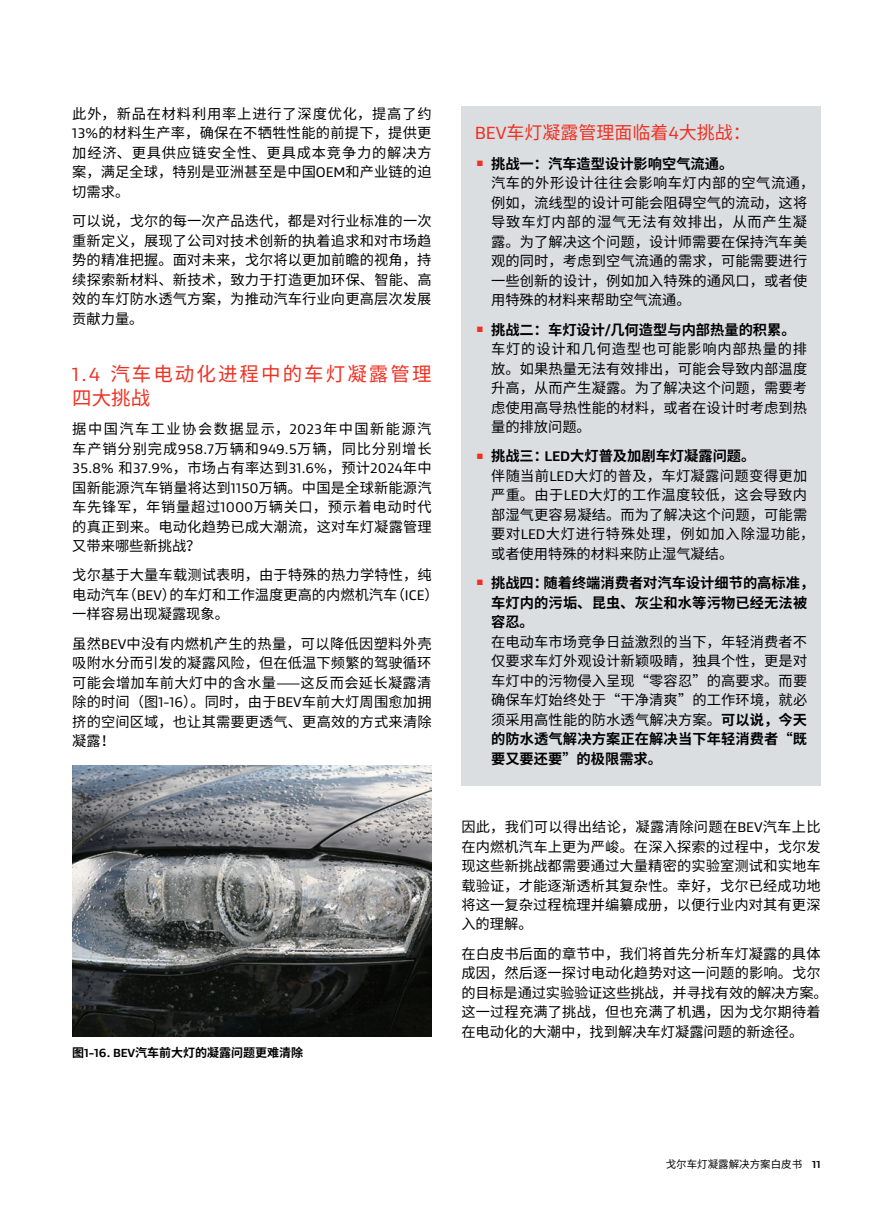
<style>
.page{position:relative;width:893px;height:1212px;background:#fff}
.page>*{position:absolute;margin:0;border:0;box-sizing:border-box;transform-origin:0 0}
.t1{font:19.5px/24px "Noto Sans CJ Ksc";letter-spacing:.105em;color:#ee3123}
.t2{font:18px "Noto Sans CJ Ksc";color:#ee3123}
.t3{font:14.25px/19.5px "Noto Sans CJ Ksc";letter-spacing:.01em;color:#000;text-align:justify}
.t4{font:14.25px/19.5px "Noto Sans CJ Ksc";letter-spacing:.105em;color:#000}
.t5{font:700 14.25px/19.5px "Noto Sans CJ Ksc";color:#000}
.t6{font:14.25px "Gore Gustan";color:#000}
.t7{font:700 12px "Noto Sans CJ Ksc";color:#000}
.t8{font:10.5px "Noto Sans CJ Ksc";color:#000}
.s1{font-family:"Gore Gustan"}
.s2{font-family:"Noto Sans CJ Ksc"}
.s3{font-weight:700}
.s4{font-family:"Gore Gustan";font-weight:700}
</style>
<div class="page">
<img style="left:72px;top:766px;width:360px;height:271px">
<div style="left:461px;top:106px;width:360px;height:680px;background:#dbdee1"></div>
<p class="t3" style="left:72px;top:104px;width:361px">此外，新品在材料利用率上进行了深度优化，提高了约<span class="s1">13%</span>的材料生产率，确保在不牺牲性能的前提下，提供更加经济、更具供应链安全性、更具成本竞争力的解决方案，满足全球，特别是亚洲甚至是中国<span class="s1">OEM</span>和产业链的迫切需求。</p>
<p class="t3" style="left:72px;top:211px;width:361px">可以说，戈尔的每一次产品迭代，都是对行业标准的一次重新定义，展现了公司对技术创新的执着追求和对市场趋势的精准把握。面对未来，戈尔将以更加前瞻的视角，持续探索新材料、新技术，致力于打造更加环保、智能、高效的车灯防水透气方案，为推动汽车行业向更高层次发展贡献力量。</p>
<h1 class="t1" style="left:72px;top:362px;width:361px"><span class="s1">1.4</span> 汽车电动化进程中的车灯凝露管理四大挑战</h1>
<p class="t4" style="left:72px;top:419px;width:361px">据中国汽车工业协会数据显示，<span class="s1">2023</span>年中国新能源汽车产销分别完成<span class="s1">958.7</span>万辆和<span class="s1">949.5</span>万辆，同比分别增长</p>
<p class="t6" style="left:72px;top:459px;width:361px">35.8% <span class="s2">和</span>37.9%<span class="s2">，市场占有率达到</span>31.6%<span class="s2">，预计</span>2024<span class="s2">年中</span></p>
<p class="t3" style="left:72px;top:478px;width:361px">国新能源汽车销量将达到<span class="s1">1150</span>万辆。中国是全球新能源汽车先锋军，年销量超过<span class="s1">1000</span>万辆关口，预示着电动时代的真正到来。电动化趋势已成大潮流，这对车灯凝露管理又带来哪些新挑战？</p>
<p class="t3" style="left:72px;top:566px;width:368px;text-align:left">戈尔基于大量车载测试表明，由于特殊的热力学特性，纯电动汽车（<span class="s1">BEV</span>）的车灯和工作温度更高的内燃机汽车（<span class="s1">ICE</span>）一样容易出现凝露现象。</p>
<p class="t3" style="left:72px;top:634px;width:361px">虽然<span class="s1">BEV</span>中没有内燃机产生的热量，可以降低因塑料外壳吸附水分而引发的凝露风险，但在低温下频繁的驾驶循环可能会增加车前大灯中的含水量⸺这反而会延长凝露清除的时间（图<span class="s1">1-16</span>）。同时，由于<span class="s1">BEV</span>车前大灯周围愈加拥挤的空间区域，也让其需要更透气、更高效的方式来清除凝露！</p>
<p class="t7" style="left:72px;top:1045px;width:233px">图<span class="s1">1-16. BEV</span>汽车前大灯的凝露问题更难清除</p>
<p class="t2" style="left:475px;top:122px;width:278px"><span class="s1">BEV</span>车灯凝露管理面临着<span class="s1">4</span>大挑战：</p>
<p class="t3" style="left:491px;top:154px;width:325px;text-align:left;text-indent:-16px"><sup>▪</sup> <span class="s3">挑战一：汽车造型设计影响空气流通。<br></span>汽车的外形设计往往会影响车灯内部的空气流通，例如，流线型的设计可能会阻碍空气的流动，这将导致车灯内部的湿气无法有效排出，从而产生凝露。为了解决这个问题，设计师需要在保持汽车美观的同时，考虑到空气流通的需求，可能需要进行一些创新的设计，例如加入特殊的通风口，或者使用特殊的材料来帮助空气流通。</p>
<p class="t3" style="left:491px;top:320px;width:318px;text-align:left;text-indent:-16px"><sup>▪</sup> <span class="s3">挑战二：车灯设计</span><span class="s4">/</span><span class="s3">几何造型与内部热量的积累。</span>车灯的设计和几何造型也可能影响内部热量的排放。如果热量无法有效排出，可能会导致内部温度升高，从而产生凝露。为了解决这个问题，需要考虑使用高导热性能的材料，或者在设计时考虑到热量的排放问题。</p>
<p class="t3" style="left:491px;top:447px;width:325px;text-align:left;text-indent:-16px"><sup>▪</sup> <span class="s3">挑战三：</span><span class="s4">LED</span><span class="s3">大灯普及加剧车灯凝露问题。<br></span>伴随当前<span class="s1">LED</span>大灯的普及，车灯凝露问题变得更加严重。由于<span class="s1">LED</span>大灯的工作温度较低，这会导致内部湿气更容易凝结。而为了解决这个问题，可能需要对<span class="s1">LED</span>大灯进行特殊处理，例如加入除湿功能，或者使用特殊的材料来防止湿气凝结。</p>
<p class="t5" style="left:491px;top:573px;width:325px;text-indent:-16px"><sup>▪</sup> 挑战四：随着终端消费者对汽车设计细节的高标准，车灯内的污垢、昆虫、灰尘和水等污物已经无法被容忍。</p>
<p class="t3" style="left:491px;top:632px;width:318px">在电动车市场竞争日益激烈的当下，年轻消费者不仅要求车灯外观设计新颖吸睛，独具个性，更是对车灯中的污物侵入呈现“零容忍”的高要求。而要确保车灯始终处于“干净清爽”的工作环境，就必须采用高性能的防水透气解决方案。<span class="s3">可以说，今天的防水透气解决方案正在解决当下年轻消费者“既要又要还要”的极限需求。</span></p>
<p class="t3" style="left:461px;top:817px;width:361px">因此，我们可以得出结论，凝露清除问题在<span class="s1">BEV</span>汽车上比在内燃机汽车上更为严峻。在深入探索的过程中，戈尔发现这些新挑战都需要通过大量精密的实验室测试和实地车载验证，才能逐渐透析其复杂性。幸好，戈尔已经成功地将这一复杂过程梳理并编纂成册，以便行业内对其有更深入的理解。</p>
<p class="t3" style="left:461px;top:944px;width:368px;text-align:left">在白皮书后面的章节中，我们将首先分析车灯凝露的具体成因，然后逐一探讨电动化趋势对这一问题的影响。戈尔的目标是通过实验验证这些挑战，并寻找有效的解决方案。这一过程充满了挑战，但也充满了机遇，因为戈尔期待着在电动化的大潮中，找到解决车灯凝露问题的新途径。</p>
<p class="t8" style="left:666px;top:1158px;width:156px">戈尔车灯凝露解决方案白皮书 <span class="s4">11</span></p>
</div>
